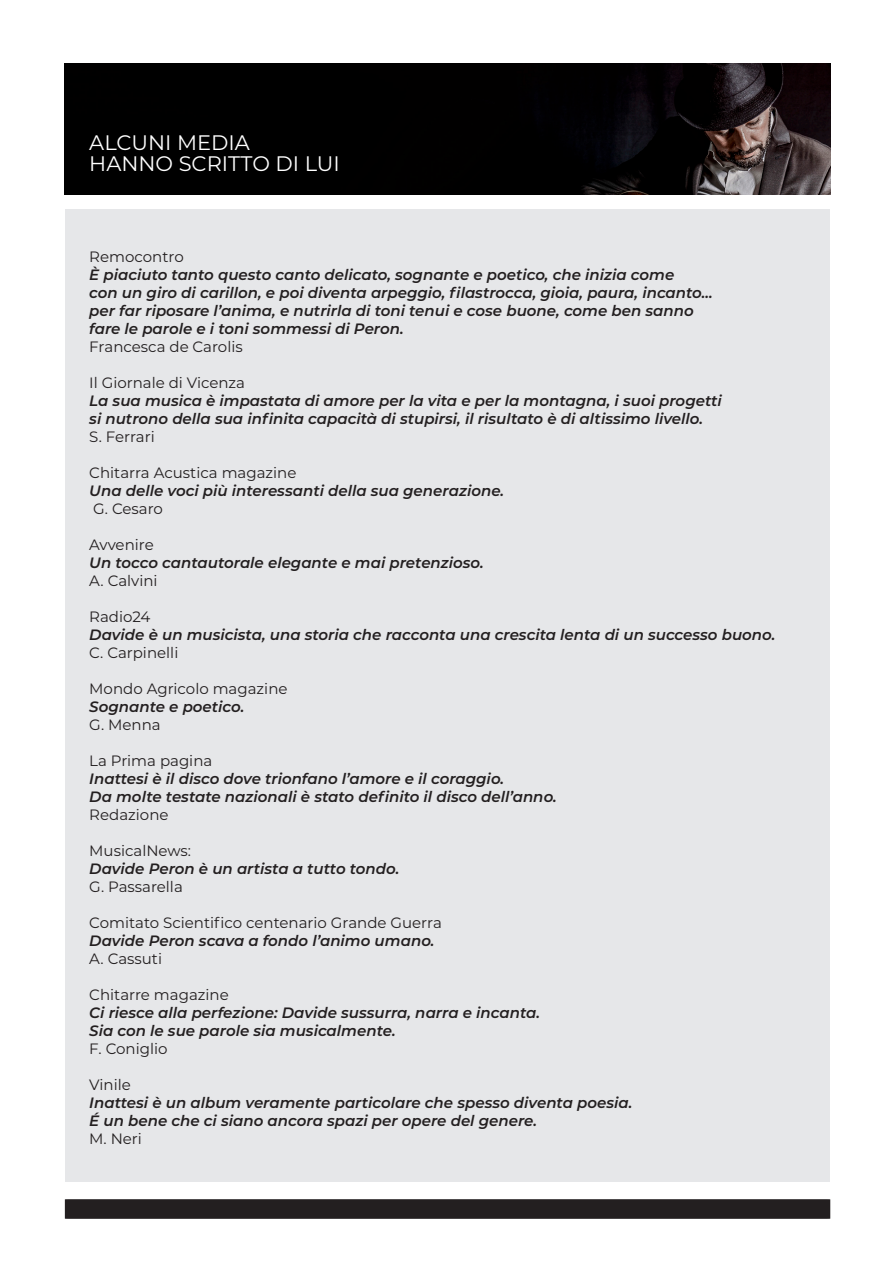
<style>
.page{position:relative;width:893px;height:1263px;background:#fff}
.page>*{position:absolute;margin:0;border:0;box-sizing:border-box;transform-origin:0 0}
.t1{font:21px "Montserrat";color:#fff}
.t2{font:italic 600 15px "Montserrat";color:#231f20}
.t3{font:15px "Montserrat";color:#231f20}
</style>
<div class="page">
<svg style="left:65px;top:1199px;width:765px;height:20px;background:#272324"></svg>
<img style="left:65px;top:64px;width:765px;height:131px">
<div style="left:65px;top:209px;width:764px;height:973px;background:#e6e7e9"></div>
<p class="t1" style="left:89px;top:128px;width:162px">ALCUNI MEDIA</p>
<p class="t1" style="left:89px;top:149px;width:252px">HANNO SCRITTO DI LUI</p>
<p class="t3" style="left:89px;top:246px;width:96px">Remocontro</p>
<p class="t2" style="left:89px;top:264px;width:586px">È piaciuto tanto questo canto delicato, sognante e poetico, che inizia come</p>
<p class="t2" style="left:89px;top:282px;width:625px">con un giro di carillon, e poi diventa arpeggio, filastrocca, gioia, paura, incanto...</p>
<p class="t2" style="left:89px;top:300px;width:606px">per far riposare l’anima, e nutrirla di toni tenui e cose buone, come ben sanno</p>
<p class="t2" style="left:89px;top:318px;width:316px">fare le parole e i toni sommessi di Peron.</p>
<p class="t3" style="left:89px;top:336px;width:155px">Francesca de Carolis</p>
<p class="t3" style="left:89px;top:372px;width:157px">Il Giornale di Vicenza</p>
<p class="t2" style="left:89px;top:390px;width:634px">La sua musica è impastata di amore per la vita e per la montagna, i suoi progetti</p>
<p class="t2" style="left:89px;top:408px;width:615px">si nutrono della sua infinita capacità di stupirsi, il risultato è di altissimo livello.</p>
<p class="t3" style="left:89px;top:426px;width:67px">S. Ferrari</p>
<p class="t3" style="left:89px;top:462px;width:209px">Chitarra Acustica magazine</p>
<p class="t2" style="left:89px;top:480px;width:416px">Una delle voci più interessanti della sua generazione.</p>
<p class="t3" style="left:93px;top:498px;width:71px">G. Cesaro</p>
<p class="t3" style="left:89px;top:534px;width:66px">Avvenire</p>
<p class="t2" style="left:89px;top:552px;width:396px">Un tocco cantautorale elegante e mai pretenzioso.</p>
<p class="t3" style="left:89px;top:570px;width:70px">A. Calvini</p>
<p class="t3" style="left:89px;top:606px;width:63px">Radio24</p>
<p class="t2" style="left:89px;top:624px;width:688px">Davide è un musicista, una storia che racconta una crescita lenta di un successo buono.</p>
<p class="t3" style="left:89px;top:642px;width:91px">C. Carpinelli</p>
<p class="t3" style="left:89px;top:678px;width:200px">Mondo Agricolo magazine</p>
<p class="t2" style="left:89px;top:696px;width:157px">Sognante e poetico.</p>
<p class="t3" style="left:89px;top:714px;width:73px">G. Menna</p>
<p class="t3" style="left:89px;top:750px;width:125px">La Prima pagina</p>
<p class="t2" style="left:89px;top:768px;width:416px">Inattesi è il disco dove trionfano l’amore e il coraggio.</p>
<p class="t2" style="left:89px;top:786px;width:469px">Da molte testate nazionali è stato definito il disco dell’anno.</p>
<p class="t3" style="left:89px;top:804px;width:81px">Redazione</p>
<p class="t3" style="left:89px;top:840px;width:103px">MusicalNews:</p>
<p class="t2" style="left:89px;top:858px;width:312px">Davide Peron è un artista a tutto tondo.</p>
<p class="t3" style="left:89px;top:876px;width:95px">G. Passarella</p>
<p class="t3" style="left:89px;top:912px;width:354px">Comitato Scientifico centenario Grande Guerra</p>
<p class="t2" style="left:89px;top:930px;width:347px">Davide Peron scava a fondo l’animo umano.</p>
<p class="t3" style="left:89px;top:948px;width:74px">A. Cassuti</p>
<p class="t3" style="left:89px;top:984px;width:141px">Chitarre magazine</p>
<p class="t2" style="left:89px;top:1002px;width:452px">Ci riesce alla perfezione: Davide sussurra, narra e incanta.</p>
<p class="t2" style="left:89px;top:1020px;width:308px">Sia con le sue parole sia musicalmente.</p>
<p class="t3" style="left:89px;top:1038px;width:80px">F. Coniglio</p>
<p class="t3" style="left:89px;top:1074px;width:43px">Vinile</p>
<p class="t2" style="left:89px;top:1092px;width:545px">Inattesi è un album veramente particolare che spesso diventa poesia.</p>
<p class="t2" style="left:89px;top:1110px;width:449px">É un bene che ci siano ancora spazi per opere del genere.</p>
<p class="t3" style="left:89px;top:1128px;width:54px">M. Neri</p>
</div>
